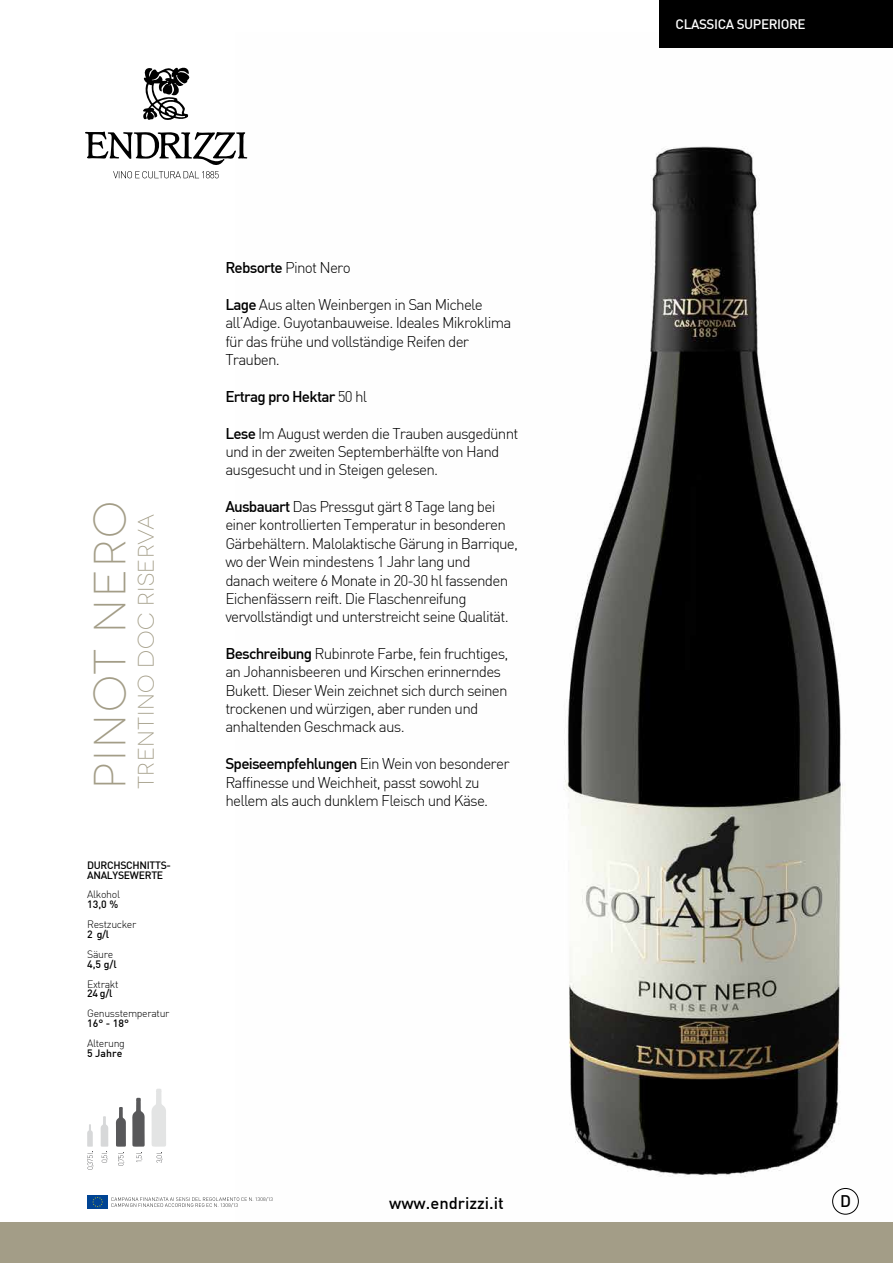
<style>
.page{position:relative;width:893px;height:1263px;background:#fff}
.page>*{position:absolute;margin:0;border:0;box-sizing:border-box;transform-origin:0 0}
.t1{font:300 45px "Novecentowide";letter-spacing:.05em;color:#a39d87}
.t2{font:300 22.5px "Novecentowide";letter-spacing:.02em;color:#a39d87}
.t3{font:500 16.5px "DIN";color:#000}
.t4{font:300 15.3px/18.3px "DIN";letter-spacing:-.05em;color:#000}
.t5{font:500 15.3px "DIN";letter-spacing:-.05em;color:#000}
.t6{font:500 13.5px "DIN";letter-spacing:-.03em;color:#fff}
.t7{font:500 10.5px/9.9px "DIN";letter-spacing:-.03em;color:#000}
.t8{font:300 10.5px "DIN";letter-spacing:-.03em;color:#000}
.s1{font-weight:500}
.s2{font-weight:300}
</style>
<div class="page">
<img style="left:247px;top:47px;width:646px;height:1168px">
<div style="left:659px;top:0;width:234px;height:47px;background:#000"></div>
<div style="left:0;top:1222px;width:893px;height:41px;background:#a39d87"></div>
<svg style="left:113px;top:171px;width:106px;height:7px"></svg>
<svg style="left:143px;top:67px;width:47px;height:53px"></svg>
<svg style="left:85px;top:131px;width:162px;height:34px"></svg>
<div style="left:87px;top:1195px;width:21px;height:14px;background:#004494"></div>
<svg style="left:92px;top:1197px;width:11px;height:10px"></svg>
<svg style="left:111px;top:1197px;width:161px;height:10px"></svg>
<svg style="left:151px;top:1089px;width:15px;height:74px"></svg>
<svg style="left:132px;top:1098px;width:13px;height:64px"></svg>
<svg style="left:116px;top:1107px;width:10px;height:58px"></svg>
<svg style="left:101px;top:1116px;width:7px;height:46px"></svg>
<svg style="left:87px;top:1124px;width:7px;height:45px"></svg>
<div style="left:832px;top:1188px;width:26px;height:26px;border:1px solid #000;border-radius:50%"></div>
<h1 class="t1" style="left:84px;top:789px;width:290px;rotate:-90deg">PINOT NERO</h1>
<h2 class="t2" style="left:133px;top:789px;width:276px;rotate:-90deg">Trentino DOC Riserva</h2>
<p class="t7" style="left:87px;top:859px;width:85px">DURCHSCHNITTS-<br>ANALYSEWERTE</p>
<p class="t8" style="left:87px;top:888px;width:34px">Alkohol</p>
<p class="t7" style="left:87px;top:899px;width:33px">13,0 %</p>
<p class="t8" style="left:87px;top:918px;width:51px">Restzucker</p>
<p class="t7" style="left:87px;top:929px;width:24px">2 g/l</p>
<p class="t8" style="left:87px;top:947px;width:28px">Säure</p>
<p class="t7" style="left:87px;top:959px;width:31px">4,5 g/l</p>
<p class="t8" style="left:87px;top:977px;width:33px">Extrakt</p>
<p class="t7" style="left:87px;top:988px;width:27px">24 g/l</p>
<p class="t8" style="left:87px;top:1007px;width:84px">Genusstemperatur</p>
<p class="t7" style="left:87px;top:1018px;width:43px">16° - 18°</p>
<p class="t8" style="left:87px;top:1037px;width:39px">Alterung</p>
<p class="t7" style="left:87px;top:1048px;width:37px">5 Jahre</p>
<p class="t4" style="left:225px;top:259px;width:127px"><span class="s1">Rebsorte</span> Pinot Nero</p>
<p class="t4" style="left:225px;top:295px;width:288px"><span class="s1">Lage</span> Aus alten Weinbergen in San Michele all’Adige. Guyotanbauweise. Ideales Mikroklima für das frühe und vollständige Reifen der Trauben.</p>
<p class="t5" style="left:225px;top:387px;width:143px">Ertrag pro Hektar <span class="s2">50 hl</span></p>
<p class="t4" style="left:225px;top:424px;width:295px"><span class="s1">Lese</span> Im August werden die Trauben ausgedünnt und in der zweiten Septemberhälfte von Hand ausgesucht und in Steigen gelesen.</p>
<p class="t4" style="left:225px;top:497px;width:294px"><span class="s1">Ausbauart</span> Das Pressgut gärt 8 Tage lang bei einer kontrollierten Temperatur in besonderen Gärbehältern. Malolaktische Gärung in Barrique, wo der Wein mindestens 1 Jahr lang und danach weitere 6 Monate in 20-30 hl fassenden Eichenfässern reift. Die Flaschenreifung vervollständigt und unterstreicht seine Qualität.</p>
<p class="t4" style="left:225px;top:644px;width:285px"><span class="s1">Beschreibung</span> Rubinrote Farbe, fein fruchtiges, an Johannisbeeren und Kirschen erinnerndes Bukett. Dieser Wein zeichnet sich durch seinen trockenen und würzigen, aber runden und anhaltenden Geschmack aus.</p>
<p class="t4" style="left:225px;top:754px;width:286px"><span class="s1">Speiseempfehlungen</span> Ein Wein von besonderer<br>Raffinesse und Weichheit, passt sowohl zu hellem als auch dunklem Fleisch und Käse.</p>
<p class="t3" style="left:389px;top:1192px;width:116px">www.endrizzi.it</p>
<p class="t6" style="left:676px;top:15px;width:132px">CLASSICA SUPERIORE</p>
<p class="t3" style="left:840px;top:1190px;width:12px">D</p>
</div>
